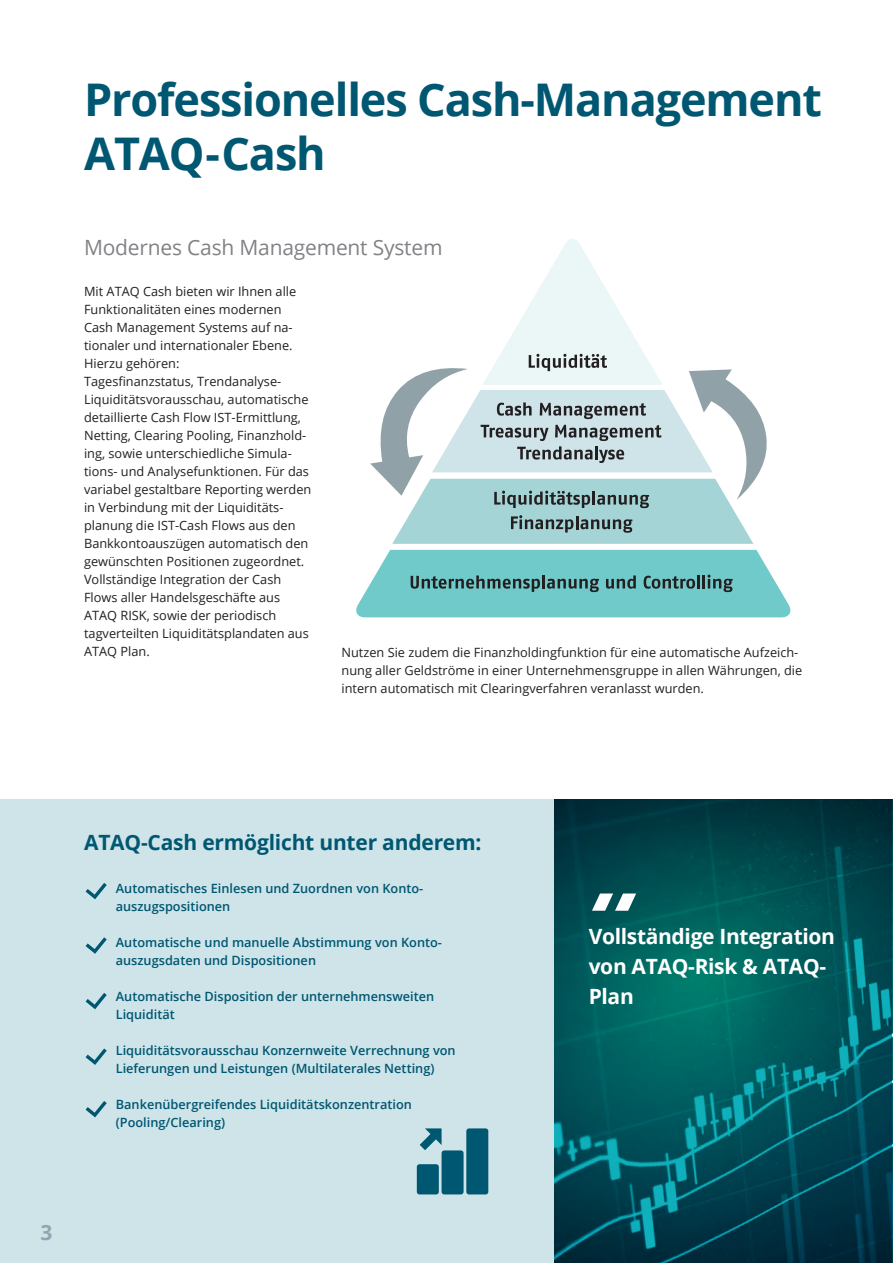
<style>
.page{position:relative;width:893px;height:1263px;background:#fff}
.page>*{position:absolute;margin:0;border:0;box-sizing:border-box;transform-origin:0 0}
.Heading_1{font:700 45px/54px "Open Sans";letter-spacing:-.025em;color:#005771}
.Heading_3{font:700 21px/30px "Open Sans";letter-spacing:-.015em;color:#fff}
.Intro_text{font:700 21px "Open Sans";letter-spacing:-.01em;color:#005771}
.Intro_text-2{font:21px "Open Sans";letter-spacing:-.01em;color:#808285}
.Heading_2{font:700 21px "Open Sans";color:#93a5b4}
.Text{font:12.75px/18px "Open Sans";color:#231f20}
.Text-2{font:600 12.75px "Open Sans";color:#005771}
</style>
<div class="page">
<div style="left:0;top:799px;width:555px;height:463px;background:#cee4e9"></div>
<hr style="left:892px;top:799px;width:1px;height:463px;background:#135b73">
<svg style="left:356px;top:550px;width:435px;height:67px;background:#75c3c2"></svg>
<svg style="left:370px;top:239px;width:397px;height:305px"></svg>
<svg style="left:86px;top:883px;width:21px;height:16px"></svg>
<svg style="left:86px;top:937px;width:21px;height:16px"></svg>
<svg style="left:86px;top:993px;width:21px;height:16px"></svg>
<svg style="left:86px;top:1048px;width:21px;height:16px"></svg>
<svg style="left:86px;top:1101px;width:21px;height:16px"></svg>
<svg style="left:555px;top:799px;width:337px;height:463px;background:#005157"></svg>
<svg style="left:592px;top:893px;width:44px;height:17px"></svg>
<div style="left:466px;top:1128px;width:22px;height:66px;background:#005771;border-radius:3px"></div>
<div style="left:442px;top:1150px;width:22px;height:44px;background:#005771;border-radius:3px"></div>
<div style="left:417px;top:1164px;width:22px;height:30px;background:#005771;border-radius:3px"></div>
<svg style="left:420px;top:1128px;width:22px;height:22px"></svg>
<p class="Heading_1" style="left:84px;top:72px;width:739px">Professionelles Cash-Management<br>ATAQ-Cash</p>
<p class="Intro_text-2" style="left:84px;top:233px;width:360px">Modernes Cash Management System</p>
<p class="Text" style="left:84px;top:281px;width:214px">Mit ATAQ Cash bieten wir Ihnen alle Funktionalitäten eines modernen Cash Management Systems auf na&shy;tionaler und internationaler Ebene.</p>
<p class="Text" style="left:84px;top:353px;width:97px">Hierzu gehören:</p>
<p class="Text" style="left:84px;top:371px;width:229px">Tagesfinanzstatus, Trendanalyse-Liquiditätsvorausschau, automatische detaillierte Cash Flow IST-Ermittlung, Netting, Clearing Pooling, Finanzhold&shy;ing, sowie unterschiedliche Simula&shy;tions- und Analysefunktionen. Für das variabel gestaltbare Reporting werden in Verbindung mit der Liquiditäts&shy;planung die IST-Cash Flows aus den Bankkontoauszügen automatisch den gewünschten Positionen zugeordnet.</p>
<p class="Text" style="left:84px;top:570px;width:226px">Vollständige Integration der Cash<br>Flows aller Handelsgeschäfte aus<br>ATAQ RISK, sowie der periodisch tagverteilten Liquiditätsplandaten aus<br>ATAQ Plan.</p>
<p class="Text" style="left:341px;top:642px;width:462px">Nutzen Sie zudem die Finanzholdingfunktion für eine automatische Aufzeich&shy;nung aller Geldströme in einer Unternehmensgruppe in allen Währungen, die intern automatisch mit Clearingverfahren veranlasst wurden.</p>
<p class="Intro_text" style="left:84px;top:827px;width:399px">ATAQ-Cash ermöglicht unter anderem:</p>
<p class="Text-2" style="left:116px;top:879px;width:309px">Automatisches Einlesen und Zuordnen von Konto-</p>
<p class="Text-2" style="left:116px;top:897px;width:116px">auszugspositionen</p>
<p class="Text-2" style="left:116px;top:933px;width:328px">Automatische und manuelle Abstimmung von Konto-</p>
<p class="Text-2" style="left:116px;top:951px;width:202px">auszugsdaten und Dispositionen</p>
<p class="Text-2" style="left:116px;top:987px;width:320px">Automatische Disposition der unternehmensweiten</p>
<p class="Text-2" style="left:116px;top:1005px;width:60px">Liquidität</p>
<p class="Text-2" style="left:116px;top:1041px;width:341px">Liquiditätsvorausschau Konzernweite Verrechnung von</p>
<p class="Text-2" style="left:116px;top:1059px;width:320px">Lieferungen und Leistungen (Multilaterales Netting)</p>
<p class="Text-2" style="left:116px;top:1095px;width:298px">Bankenübergreifendes Liquiditätskonzentration</p>
<p class="Text-2" style="left:116px;top:1113px;width:111px">(Pooling/Clearing)</p>
<p class="Heading_2" style="left:41px;top:1217px;width:13px">3</p>
<p class="Heading_3" style="left:589px;top:920px;width:248px">Vollständige Integration von ATAQ-Risk &amp; ATAQ-<br>Plan</p>
</div>
